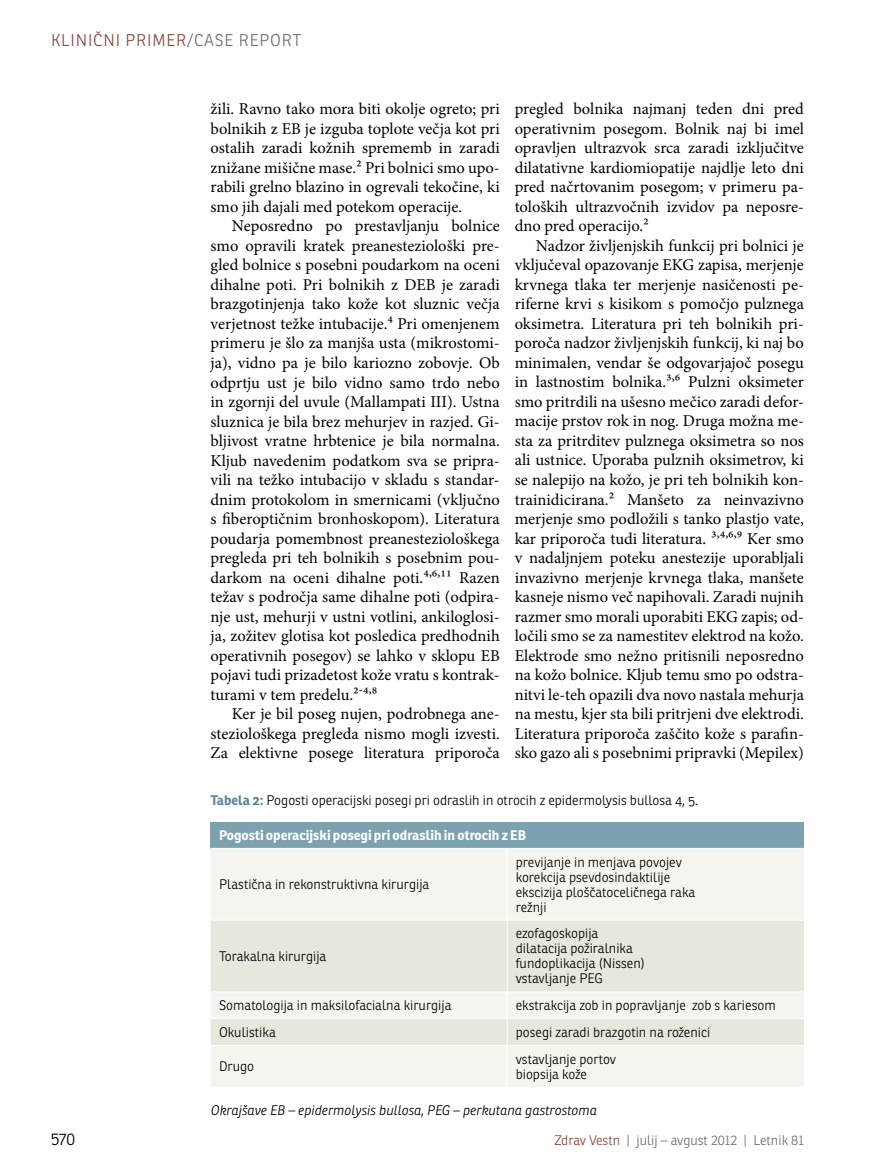
<style>
.page{position:relative;width:872px;height:1166px;background:#fff}
.page>*{position:absolute;margin:0;border:0;box-sizing:border-box;transform-origin:0 0}
.t1{font:16.5px/19.5px "Minion Pro";color:#000;text-align:justify}
.t2{font:300 16.5px "Ronnia";letter-spacing:.05em;color:#8a4638}
.t3{font:300 16.5px "Ronnia";color:#000}
.t4{font:300 13.5px/15px "Ronnia";color:#000}
.t5{font:italic 300 13.5px "Ronnia";color:#000}
.t6{font:700 13.5px "Ronnia";color:#fff}
.t7{font:300 13.5px "Ronnia";color:#6d6e71}
.s1{color:#6d6e71}
.s2{font-weight:700;color:#5f8498}
.s3{color:#8a4638}
</style>
<div class="page">
<div style="left:210px;top:821px;width:594px;height:27px;background:#7ca2af"></div>
<div style="left:210px;top:848px;width:594px;height:238px;background:#f5f5f0"></div>
<svg style="left:210px;top:920px;width:594px;height:124px;fill:#e6e7dd"></svg>
<hr style="left:507px;top:848px;width:1px;height:71px;background:#fff">
<hr style="left:210px;top:919px;width:297px;height:1px;background:#fff">
<hr style="left:507px;top:919px;width:297px;height:1px;background:#fff">
<hr style="left:507px;top:920px;width:1px;height:71px;background:#fff">
<hr style="left:210px;top:991px;width:297px;height:1px;background:#fff">
<hr style="left:507px;top:991px;width:297px;height:1px;background:#fff">
<hr style="left:210px;top:1017px;width:297px;height:1px;background:#fff">
<hr style="left:507px;top:1017px;width:297px;height:1px;background:#fff">
<svg style="left:507px;top:992px;width:1px;height:52px"></svg>
<hr style="left:210px;top:1044px;width:297px;height:1px;background:#fff">
<hr style="left:507px;top:1044px;width:297px;height:1px;background:#fff">
<hr style="left:507px;top:1045px;width:1px;height:41px;background:#fff">
<hr style="left:210px;top:847px;width:297px;height:1px;background:#fff">
<hr style="left:507px;top:847px;width:297px;height:1px;background:#fff">
<p class="t2" style="left:51px;top:30px;width:252px">Klinični primer<span class="s1">/Case report</span></p>
<p class="t1" style="left:514px;top:99px;width:291px">pregled bolnika najmanj teden dni pred operativnim posegom. Bolnik naj bi imel opravljen ultrazvok srca zaradi izključitve dilatativne kardiomiopatije najdlje leto dni pred načrtovanim posegom; v primeru pa&shy;toloških ultrazvočnih izvidov pa neposre&shy;dno pred operacijo.2</p>
<p class="t1" style="left:514px;top:236px;width:291px;text-indent:21px">Nadzor življenjskih funkcij pri bolnici je vključeval opazovanje EKG zapisa, merjenje krvnega tlaka ter merjenje nasičenosti pe&shy;riferne krvi s kisikom s pomočjo pulznega oksimetra. Literatura pri teh bolnikih pri&shy;poroča nadzor življenjskih funkcij, ki naj bo minimalen, vendar še odgovarjajoč posegu in lastnostim bolnika.3,6 Pulzni oksimeter smo pritrdili na ušesno mečico zaradi defor&shy;macije prstov rok in nog. Druga možna me&shy;sta za pritrditev pulznega oksimetra so nos ali ustnice. Uporaba pulznih oksimetrov, ki se nalepijo na kožo, je pri teh bolnikih kon&shy;trainidicirana.2 Manšeto za neinvazivno merjenje smo podložili s tanko plastjo vate, kar priporoča tudi literatura. 3,4,6,9 Ker smo v nadaljnjem poteku anestezije uporabljali invazivno merjenje krvnega tlaka, manšete kasneje nismo več napihovali. Zaradi nujnih razmer smo morali uporabiti EKG zapis; od&shy;ločili smo se za namestitev elektrod na kožo.<br>Elektrode smo nežno pritisnili neposredno na kožo bolnice. Kljub temu smo po odstra&shy;nitvi le-teh opazili dva novo nastala mehurja na mestu, kjer sta bili pritrjeni dve elektrodi.<br>Literatura priporoča zaščito kože s parafin&shy;sko gazo ali s posebnimi pripravki (Mepilex)</p>
<p class="t1" style="left:210px;top:99px;width:291px">žili. Ravno tako mora biti okolje ogreto; pri bolnikih z EB je izguba toplote večja kot pri ostalih zaradi kožnih sprememb in zaradi znižane mišične mase.2 Pri bolnici smo upo&shy;rabili grelno blazino in ogrevali tekočine, ki smo jih dajali med potekom operacije.</p>
<p class="t1" style="left:210px;top:216px;width:291px;text-indent:21px">Neposredno po prestavljanju bolnice smo opravili kratek preanesteziološki pre&shy;gled bolnice s posebni poudarkom na oceni dihalne poti. Pri bolnikih z DEB je zaradi brazgotinjenja tako kože kot sluznic večja verjetnost težke intubacije.4 Pri omenjenem primeru je šlo za manjša usta (mikrostomi&shy;ja), vidno pa je bilo kariozno zobovje. Ob odprtju ust je bilo vidno samo trdo nebo in zgornji del uvule (Mallampati III). Ustna sluznica je bila brez mehurjev in razjed. Gi&shy;bljivost vratne hrbtenice je bila normalna.<br>Kljub navedenim podatkom sva se pripra&shy;vili na težko intubacijo v skladu s standar&shy;dnim protokolom in smernicami (vključno s fiberoptičnim bronhoskopom). Literatura poudarja pomembnost preanesteziološkega pregleda pri teh bolnikih s posebnim pou&shy;darkom na oceni dihalne poti.4,6,11 Razen težav s področja same dihalne poti (odpira&shy;nje ust, mehurji v ustni votlini, ankiloglosi&shy;ja, zožitev glotisa kot posledica predhodnih operativnih posegov) se lahko v sklopu EB pojavi tudi prizadetost kože vratu s kontrak&shy;turami v tem predelu.2-4,8</p>
<p class="t1" style="left:210px;top:704px;width:291px;text-indent:21px">Ker je bil poseg nujen, podrobnega ane&shy;steziološkega pregleda nismo mogli izvesti.<br>Za elektivne posege literatura priporoča</p>
<p class="t4" style="left:210px;top:792px;width:489px"><span class="s2">Tabela 2:</span> Pogosti operacijski posegi pri odraslih in otrocih z epidermolysis bullosa 4, 5.</p>
<p class="t6" style="left:219px;top:826px;width:309px">Pogosti operacijski posegi pri odraslih in otrocih z EB</p>
<p class="t4" style="left:219px;top:876px;width:212px">Plastična in rekonstruktivna kirurgija</p>
<p class="t4" style="left:516px;top:854px;width:181px">previjanje in menjava povojev korekcija psevdosindaktilije ekscizija ploščatoceličnega raka režnji</p>
<p class="t4" style="left:219px;top:948px;width:109px">Torakalna kirurgija</p>
<p class="t4" style="left:516px;top:925px;width:131px">ezofagoskopija dilatacija požiralnika fundoplikacija (N issen) vstavljanje PEG</p>
<p class="t4" style="left:219px;top:997px;width:234px">Somatologija in maksilofacialna kirurgija</p>
<p class="t4" style="left:516px;top:997px;width:261px">ekstrakcija zob in popravljanje zob s kariesom</p>
<p class="t4" style="left:219px;top:1024px;width:58px">Okulistika</p>
<p class="t4" style="left:516px;top:1024px;width:196px">posegi zaradi brazgotin na roženici</p>
<p class="t4" style="left:219px;top:1058px;width:37px">Drugo</p>
<p class="t4" style="left:516px;top:1050px;width:102px">vstavljanje portov biopsija kože</p>
<p class="t5" style="left:210px;top:1101px;width:388px">Okrajšave EB – epidermolysis bullosa, PEG – perkutana gastrostoma</p>
<p class="t3" style="left:51px;top:1128px;width:26px">570</p>
<p class="t7" style="left:554px;top:1131px;width:251px"><span class="s3">Zdrav Vestn</span> | julij – avgust 2012 | Letnik 81</p>
</div>
